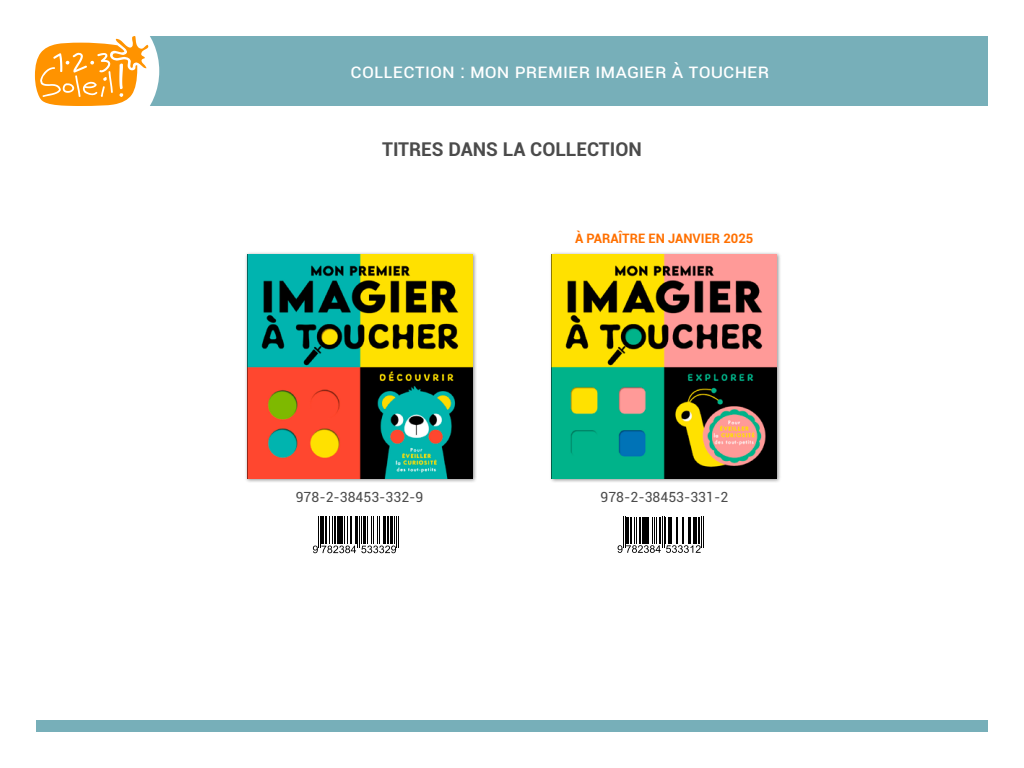
<style>
.page{position:relative;width:1024px;height:768px;background:#fff}
.page>*{position:absolute;margin:0;border:0;box-sizing:border-box;transform-origin:0 0}
.t1{font:20px "Roboto";color:#fff}
.t2{font:700 19px "Roboto";color:#4b4b4b}
.t3{font:14px "Roboto";color:#4b4b4b}
.t4{font:700 13px "Roboto";color:#ff7000}
</style>
<div class="page">
<div style="left:36px;top:722px;width:952px;height:10px;background:#77afb9"></div>
<div style="left:36px;top:36px;width:952px;height:70px;background:#77afb9"></div>
<div style="left:36px;top:720px;width:952px;height:10px;background:#77afb9"></div>
<div style="left:20px;top:2px;width:139px;height:138px;background:#fff;border-radius:50%"></div>
<svg style="left:35px;top:36px;width:114px;height:70px"></svg>
<svg style="left:313px;top:517px;width:83px;height:36px"></svg>
<hr style="left:397px;top:517px;width:1px;height:31px;background:#000">
<hr style="left:398px;top:517px;width:1px;height:31px;background:#000">
<div style="left:244px;top:252px;width:233px;height:231px;background:#000;opacity:.42"></div>
<img style="left:247px;top:254px;width:225px;height:224px">
<svg style="left:618px;top:517px;width:83px;height:36px"></svg>
<hr style="left:701px;top:517px;width:1px;height:31px;background:#000">
<hr style="left:703px;top:517px;width:1px;height:31px;background:#000">
<div style="left:549px;top:252px;width:233px;height:231px;background:#000;opacity:.42"></div>
<img style="left:552px;top:254px;width:225px;height:224px">
<p class="t1" style="left:359px;top:57px;width:412px">Collecction : Mon premxxxxxier imagier à toucher</p>
<p class="t1" style="left:351px;top:57px;width:54px">Col e</p>
<p class="t1" style="left:423px;top:57px;width:79px">tion : Xxxxxx</p>
<p class="t2" style="left:382px;top:136px;width:261px">TITRES DANS LA COLLECTION</p>
<p class="t4" style="left:575px;top:229px;width:180px">À PARAÎTRE EN JANVIER 2025</p>
<p class="t3" style="left:296px;top:488px;width:129px">978-2-38453-332-9</p>
<p class="t3" style="left:601px;top:488px;width:129px">978-2-38453-331-2</p>
</div>
